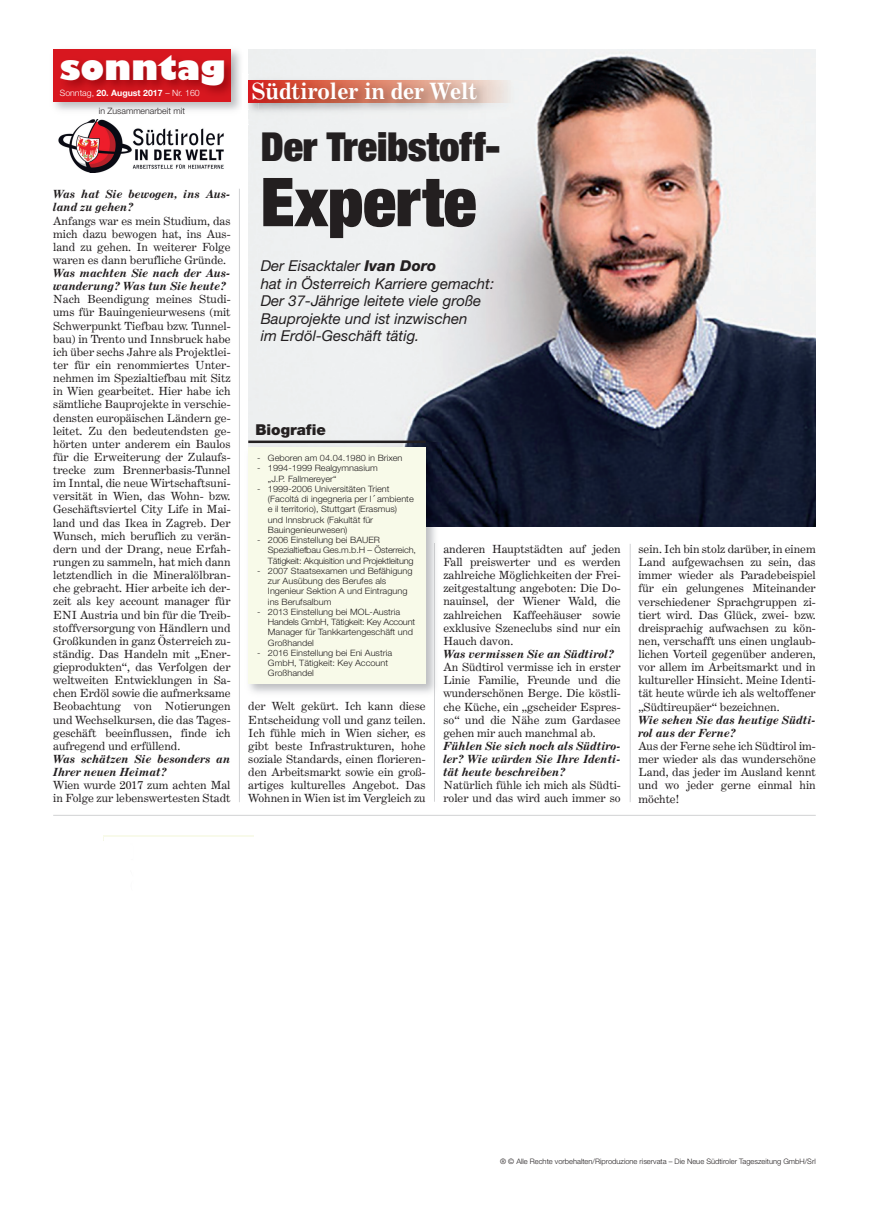
<style>
.page{position:relative;width:869px;height:1205px;background:#fff}
.page>*{position:absolute;margin:0;border:0;box-sizing:border-box;transform-origin:0 0}
.t1{font:900 expanded 67.5px "Helvetica Neue";color:#231f20}
.t2{font:900 expanded 40px "Helvetica Neue";color:#231f20}
.t3{font:800 33.25px "Gill Sans";color:#fff}
.t4{font:700 22.5px "Century Expanded BT";color:#fff}
.t5{font:italic 15px/17.5px "Helvetica Neue";color:#231f20}
.t6{font:900 15px "Helvetica Neue";color:#231f20}
.t7{font:11.25px/13.1px "Century Expanded BT";color:#231f20;text-align:justify;scale:1.05 1}
.t8{font:italic 700 11.25px/13.1px "Century Expanded BT";color:#231f20;scale:1.05 1}
.t9{font:300 8.75px/10.2px "Helvetica Neue";color:#231f20;scale:1.05 1}
.t10{font:300 8.75px/18.9px "Helvetica Neue";color:#231f20}
.t11{font:300 7.5px "Helvetica Neue";color:#231f20}
.s1{color:#fff}
.s2{font-weight:700;color:#fff}
.s3{font-weight:800}
.s4{font-family:"Lucida Grande";font-weight:400}
</style>
<div class="page">
<img style="left:248px;top:50px;width:567px;height:476px">
<hr style="left:53px;top:815px;width:762px;height:1px;background:#d1d2d4">
<hr style="left:239px;top:189px;width:1px;height:613px;background:#d1d2d4">
<hr style="left:434px;top:544px;width:1px;height:258px;background:#d1d2d4">
<hr style="left:629px;top:544px;width:1px;height:258px;background:#d1d2d4">
<img style="left:248px;top:50px;width:10px;height:23px">
<img style="left:53px;top:49px;width:188px;height:61px">
<img style="left:58px;top:119px;width:166px;height:53px">
<img style="left:249px;top:526px;width:192px;height:167px">
<img style="left:248px;top:442px;width:193px;height:84px">
<img style="left:434px;top:544px;width:1px;height:149px">
<div style="left:248px;top:448px;width:177px;height:236px;background:#f8fae9"></div>
<hr style="left:248px;top:440px;width:177px;height:3px;background:#231f20">
<img style="left:248px;top:73px;width:282px;height:51px">
<svg style="left:248px;top:73px;width:10px;height:2px"></svg>
<div style="left:248px;top:110px;width:282px;height:8px;background:#eff0f0"></div>
<img style="left:248px;top:80px;width:265px;height:22px">
<h3 class="t3" style="left:60px;top:55px;width:167px">sonntag</h3>
<p class="t10" style="left:99px;top:84px;width:102px;text-indent:-39px"><span class="s1">Sonntag,</span> <span class="s2">20. August 2017</span> <span class="s1">– Nr. 160 </span>in Zusammenarbeit mit</p>
<p class="t8" style="left:53px;top:189px;width:170px">Was hat Sie bewogen, ins Aus&shy;land zu gehen?</p>
<p class="t7" style="left:53px;top:215px;width:170px">Anfangs war es mein Studium, das mich dazu bewogen hat, ins Aus&shy;land zu gehen. In weiterer Folge waren es dann berufliche Gründe.</p>
<p class="t8" style="left:53px;top:267px;width:170px">Was machten Sie nach der Aus&shy;wanderung? Was tun Sie heute?</p>
<p class="t7" style="left:53px;top:294px;width:170px">Nach Beendigung meines Studi&shy;ums für Bauingenieurwesens (mit Schwerpunkt Tiefbau bzw. Tunnel&shy;bau) in Trento und Innsbruck habe ich über sechs Jahre als Projektlei&shy;ter für ein renommiertes Unter&shy;nehmen im Spezialtiefbau mit Sitz in Wien gearbeitet. Hier habe ich sämtliche Bauprojekte in verschie&shy;densten europäischen Ländern ge&shy;leitet. Zu den bedeutendsten ge&shy;hörten unter anderem ein Baulos für die Erweiterung der Zulaufs&shy;trecke zum Brennerbasis-Tunnel im Inntal, die neue Wirtschaftsuni&shy;versität in Wien, das Wohn- bzw.<br>Geschäftsviertel City Life in Mai&shy;land und das Ikea in Zagreb. Der Wunsch, mich beruflich zu verän&shy;dern und der Drang, neue Erfah&shy;rungen zu sammeln, hat mich dann letztendlich in die Mineralölbran&shy;che gebracht. Hier arbeite ich der&shy;zeit als key account manager für ENI Austria und bin für die Treib&shy;stoffversorgung von Händlern und Großkunden in ganz Österreich zu&shy;ständig. Das Handeln mit „Ener&shy;gieprodukten“, das Verfolgen der weltweiten Entwicklungen in Sa&shy;chen Erdöl sowie die aufmerksame Beobachtung von Notierungen und Wechselkursen, die das Tages&shy;geschäft beeinflussen, finde ich aufregend und erfüllend.</p>
<p class="t8" style="left:53px;top:753px;width:170px">Was schätzen Sie besonders an<br>Ihrer neuen Heimat?</p>
<p class="t7" style="left:53px;top:780px;width:170px">Wien wurde 2017 zum achten Mal in Folge zur lebenswertesten Stadt</p>
<h3 class="t4" style="left:252px;top:82px;width:227px">Südtiroler in der Welt</h3>
<h2 class="t2" style="left:260px;top:133px;width:241px">Der Treibstoff-</h2>
<h1 class="t1" style="left:260px;top:178px;width:217px">Experte</h1>
<h3 class="t5" style="left:260px;top:259px;width:235px">Der Eisacktaler <span class="s3">Ivan Doro<br></span>hat in Österreich Karriere gemacht:<br>Der 37-Jährige leitete viele große<br>Bauprojekte und ist inzwischen<br>im Erdöl-Geschäft tätig.</h3>
<h3 class="t6" style="left:255px;top:424px;width:72px">Biografie</h3>
<p class="t9" style="left:257px;top:454px;width:140px">- Geboren am 04.04.1980 in Brixen</p>
<p class="t9" style="left:268px;top:464px;width:106px;text-indent:-11px">- 1994-1999 Realgymnasium „J.P. Fallmereyer“</p>
<p class="t9" style="left:268px;top:484px;width:140px;text-indent:-11px">- 1999-2006 Universitäten Trient (Facoltá di ingegneria per l<span class="s4">´</span>ambiente e il territorio), Stuttgart (Erasmus) und Innsbruck (Fakultät für<br>Bauingenieurwesen)</p>
<p class="t9" style="left:268px;top:536px;width:143px;text-indent:-11px">- 2006 Einstellung bei BAUER<br>Spezialtiefbau Ges.m.b.H – Österreich,<br>Tätigkeit: Akquisition und Projektleitung</p>
<p class="t9" style="left:268px;top:566px;width:139px;text-indent:-11px">- 2007 Staatsexamen und Befähigung zur Ausübung des Berufes als<br>Ingenieur Sektion A und Eintragung ins Berufsalbum</p>
<p class="t9" style="left:268px;top:607px;width:142px;text-indent:-11px">- 2013 Einstellung bei MOL-Austria<br>Handels GmbH, Tätigkeit: Key Account<br>Manager für Tankkartengeschäft und<br>Großhandel</p>
<p class="t9" style="left:268px;top:648px;width:120px;text-indent:-11px">- 2016 Einstellung bei Eni Austria<br>GmbH, Tätigkeit: Key Account<br>Großhandel</p>
<p class="t7" style="left:248px;top:701px;width:170px">der Welt gekürt. Ich kann diese Entscheidung voll und ganz teilen.<br>Ich fühle mich in Wien sicher, es gibt beste Infrastrukturen, hohe soziale Standards, einen florieren&shy;den Arbeitsmarkt sowie ein groß&shy;artiges kulturelles Angebot. Das Wohnen in Wien ist im Vergleich zu</p>
<p class="t7" style="left:443px;top:543px;width:170px">anderen Hauptstädten auf jeden Fall preiswerter und es werden zahlreiche Möglichkeiten der Frei&shy;zeitgestaltung angeboten: Die Do&shy;nauinsel, der Wiener Wald, die zahlreichen Kaffeehäuser sowie exklusive Szeneclubs sind nur ein Hauch davon.</p>
<p class="t8" style="left:443px;top:648px;width:164px">Was vermissen Sie an Südtirol?</p>
<p class="t7" style="left:443px;top:661px;width:170px">An Südtirol vermisse ich in erster Linie Familie, Freunde und die wunderschönen Berge. Die köstli&shy;che Küche, ein „gscheider Espres&shy;so“ und die Nähe zum Gardasee gehen mir auch manchmal ab.</p>
<p class="t8" style="left:443px;top:740px;width:170px;text-align:justify">Fühlen Sie sich noch als Südtiro&shy;ler? Wie würden Sie Ihre Identi&shy;tät heute beschreiben?</p>
<p class="t7" style="left:443px;top:780px;width:170px">Natürlich fühle ich mich als Südti&shy;roler und das wird auch immer so</p>
<p class="t7" style="left:638px;top:543px;width:170px">sein. Ich bin stolz darüber, in einem Land aufgewachsen zu sein, das immer wieder als Paradebeispiel für ein gelungenes Miteinander verschiedener Sprachgruppen zi&shy;tiert wird. Das Glück, zwei- bzw. dreisprachig aufwachsen zu kön&shy;nen, verschafft uns einen unglaub&shy;lichen Vorteil gegenüber anderen, vor allem im Arbeitsmarkt und in kultureller Hinsicht. Meine Identi&shy;tät heute würde ich als weltoffener „Südtireupäer“ bezeichnen.</p>
<p class="t8" style="left:638px;top:714px;width:170px">Wie sehen Sie das heutige Südti&shy;rol aus der Ferne?</p>
<p class="t7" style="left:638px;top:740px;width:170px">Aus der Ferne sehe ich Südtirol im&shy;mer wieder als das wunderschöne Land, das jeder im Ausland kennt und wo jeder gerne einmal hin möchte!</p>
<p class="t11" style="left:500px;top:1159px;width:317px">® © Alle Rechte vorbehalten/Riproduzione riservata – Die Neue Südtiroler Tageszeitung GmbH/Srl</p>
</div>
